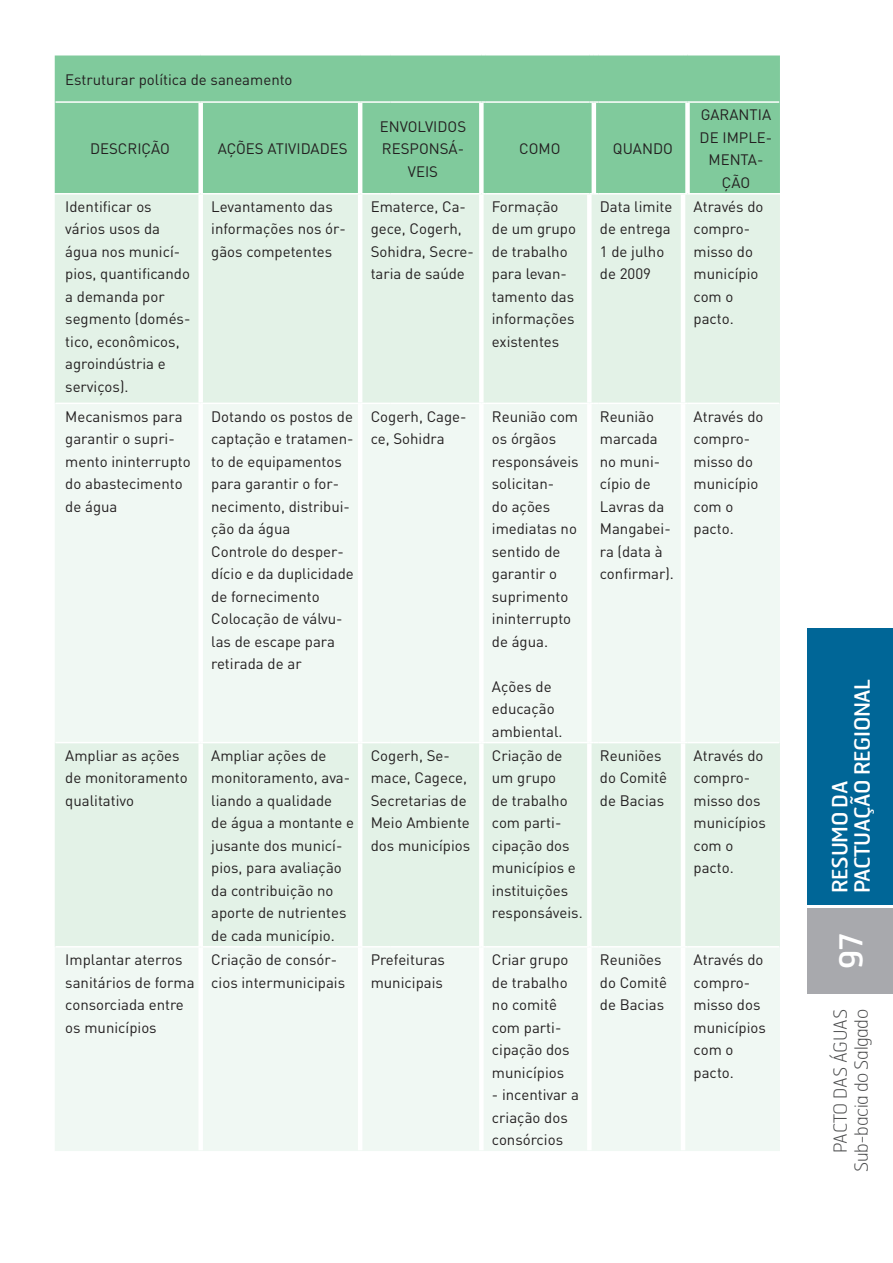
<style>
.page{position:relative;width:893px;height:1263px;background:#fff}
.page>*{position:absolute;margin:0;border:0;box-sizing:border-box;transform-origin:0 0}
.t1{font:31.5px "Hermes";color:#fff}
.t2{font:21px/22.5px "Hermes";letter-spacing:-.02em;color:#fff}
.t3{font:100 18px/21px "Hermes";letter-spacing:-.02em;color:#4b4c4d;text-align:right}
.t4{font:15px/22.5px "DIN";color:#231f20}
</style>
<div class="page">
<div style="left:55px;top:55px;width:725px;height:138px;background:#80ca9c"></div>
<div style="left:55px;top:194px;width:725px;height:209px;background:#e3f2e7"></div>
<svg style="left:55px;top:403px;width:725px;height:748px;fill:#f0f8f3"></svg>
<div style="left:198px;top:194px;width:5px;height:209px;background:#fff"></div>
<hr style="left:358px;top:194px;width:4px;height:209px;background:#fff">
<div style="left:479px;top:194px;width:5px;height:209px;background:#fff"></div>
<div style="left:587px;top:194px;width:5px;height:209px;background:#fff"></div>
<hr style="left:681px;top:194px;width:4px;height:209px;background:#fff">
<div style="left:198px;top:404px;width:5px;height:338px;background:#fff"></div>
<hr style="left:358px;top:404px;width:4px;height:338px;background:#fff">
<div style="left:479px;top:404px;width:5px;height:338px;background:#fff"></div>
<div style="left:587px;top:404px;width:5px;height:338px;background:#fff"></div>
<hr style="left:681px;top:404px;width:4px;height:338px;background:#fff">
<div style="left:198px;top:743px;width:5px;height:203px;background:#fff"></div>
<hr style="left:358px;top:743px;width:4px;height:203px;background:#fff">
<div style="left:479px;top:743px;width:5px;height:203px;background:#fff"></div>
<div style="left:587px;top:743px;width:5px;height:203px;background:#fff"></div>
<hr style="left:681px;top:743px;width:4px;height:203px;background:#fff">
<div style="left:198px;top:947px;width:5px;height:203px;background:#fff"></div>
<hr style="left:358px;top:947px;width:4px;height:203px;background:#fff">
<div style="left:479px;top:947px;width:5px;height:203px;background:#fff"></div>
<div style="left:587px;top:947px;width:5px;height:203px;background:#fff"></div>
<hr style="left:681px;top:947px;width:4px;height:203px;background:#fff">
<hr style="left:56px;top:403px;width:145px;height:1px;background:#fff">
<hr style="left:201px;top:403px;width:159px;height:1px;background:#fff">
<hr style="left:360px;top:403px;width:31px;height:1px;background:#fff">
<hr style="left:391px;top:403px;width:90px;height:1px;background:#fff">
<hr style="left:486px;top:403px;width:103px;height:1px;background:#fff">
<hr style="left:598px;top:403px;width:85px;height:1px;background:#fff">
<hr style="left:687px;top:403px;width:92px;height:1px;background:#fff">
<hr style="left:56px;top:742px;width:145px;height:1px;background:#fff">
<hr style="left:201px;top:742px;width:159px;height:1px;background:#fff">
<hr style="left:360px;top:742px;width:31px;height:1px;background:#fff">
<hr style="left:391px;top:742px;width:90px;height:1px;background:#fff">
<hr style="left:486px;top:742px;width:103px;height:1px;background:#fff">
<hr style="left:598px;top:742px;width:85px;height:1px;background:#fff">
<hr style="left:687px;top:742px;width:92px;height:1px;background:#fff">
<hr style="left:56px;top:946px;width:145px;height:1px;background:#fff">
<hr style="left:201px;top:946px;width:159px;height:1px;background:#fff">
<hr style="left:360px;top:946px;width:31px;height:1px;background:#fff">
<hr style="left:391px;top:946px;width:90px;height:1px;background:#fff">
<hr style="left:486px;top:946px;width:103px;height:1px;background:#fff">
<hr style="left:598px;top:946px;width:85px;height:1px;background:#fff">
<hr style="left:687px;top:946px;width:92px;height:1px;background:#fff">
<hr style="left:56px;top:101px;width:145px;height:2px;background:#fff">
<hr style="left:201px;top:101px;width:159px;height:2px;background:#fff">
<div style="left:198px;top:103px;width:5px;height:90px;background:#fff"></div>
<hr style="left:360px;top:101px;width:31px;height:2px;background:#fff">
<hr style="left:391px;top:101px;width:90px;height:2px;background:#fff">
<hr style="left:358px;top:103px;width:4px;height:90px;background:#fff">
<hr style="left:486px;top:101px;width:103px;height:2px;background:#fff">
<div style="left:479px;top:103px;width:5px;height:90px;background:#fff"></div>
<svg style="left:589px;top:101px;width:9px;height:2px"></svg>
<hr style="left:598px;top:101px;width:85px;height:2px;background:#fff">
<hr style="left:592px;top:103px;width:4px;height:90px;background:#fff">
<hr style="left:687px;top:101px;width:92px;height:2px;background:#fff">
<div style="left:685px;top:103px;width:5px;height:90px;background:#fff"></div>
<div style="left:807px;top:628px;width:86px;height:277px;background:#006697"></div>
<div style="left:807px;top:908px;width:86px;height:85px;background:#a8a9ad"></div>
<p class="t4" style="left:65px;top:68px;width:229px">Estruturar política de saneamento</p>
<p class="t4" style="left:90px;top:137px;width:81px">DESCRIÇÃO</p>
<p class="t4" style="left:218px;top:137px;width:132px">AÇÕES ATIVIDADES</p>
<p class="t4" style="left:380px;top:115px;width:88px;text-align:center">ENVOLVIDOS<br>RESPONSÁ-<br>VEIS</p>
<p class="t4" style="left:519px;top:137px;width:43px">COMO</p>
<p class="t4" style="left:613px;top:137px;width:61px">QUANDO</p>
<p class="t4" style="left:700px;top:103px;width:74px;text-align:center">GARANTIA<br>DE IMPLE-<br>MENTA-<br>ÇÃO</p>
<p class="t4" style="left:65px;top:195px;width:127px">Identificar os vários usos da água nos municí&shy;pios, quantificando a demanda por segmento (domés&shy;tico, econômicos, agroindústria e serviços).</p>
<p class="t4" style="left:211px;top:195px;width:136px">Levantamento das informações nos ór&shy;gãos competentes</p>
<p class="t4" style="left:371px;top:195px;width:105px">Ematerce, Ca&shy;gece, Cogerh,<br>Sohidra, Secre&shy;taria de saúde</p>
<p class="t4" style="left:492px;top:195px;width:86px">Formação de um grupo de trabalho para levan&shy;tamento das informações existentes</p>
<p class="t4" style="left:600px;top:195px;width:74px">Data limite de entrega<br>1 de julho de 2009</p>
<p class="t4" style="left:693px;top:195px;width:72px">Através do compro&shy;misso do município com o pacto.</p>
<p class="t4" style="left:65px;top:405px;width:127px">Mecanismos para garantir o supri&shy;mento ininterrupto do abastecimento de água</p>
<p class="t4" style="left:211px;top:405px;width:144px">Dotando os postos de captação e tratamen&shy;to de equipamentos para garantir o for&shy;necimento, distribui&shy;ção da água<br>Controle do desper&shy;dício e da duplicidade de fornecimento<br>Colocação de válvu&shy;las de escape para retirada de ar</p>
<p class="t4" style="left:371px;top:405px;width:97px">Cogerh, Cage&shy;ce, Sohidra</p>
<p class="t4" style="left:492px;top:405px;width:88px">Reunião com os órgãos responsáveis solicitan-<br>do ações imediatas no sentido de garantir o suprimento ininterrupto de água.</p>
<p class="t4" style="left:492px;top:675px;width:72px">Ações de educação ambiental.</p>
<p class="t4" style="left:600px;top:405px;width:76px">Reunião marcada no muni&shy;cípio de<br>Lavras da<br>Mangabei&shy;ra (data à confirmar).</p>
<p class="t4" style="left:693px;top:405px;width:72px">Através do compro&shy;misso do município com o pacto.</p>
<p class="t4" style="left:65px;top:744px;width:124px">Ampliar as ações de monitoramento qualitativo</p>
<p class="t4" style="left:211px;top:744px;width:144px">Ampliar ações de monitoramento, ava&shy;liando a qualidade<br>de água a montante e jusante dos municí&shy;pios, para avaliação da contribuição no aporte de nutrientes de cada município.</p>
<p class="t4" style="left:371px;top:744px;width:101px">Cogerh, Se&shy;mace, Cagece,<br>Secretarias de<br>Meio Ambiente dos municípios</p>
<p class="t4" style="left:492px;top:744px;width:92px">Criação de um grupo<br>de trabalho com parti&shy;cipação dos municípios e instituições responsáveis.</p>
<p class="t4" style="left:600px;top:744px;width:69px">Reuniões do Comitê de Bacias</p>
<p class="t4" style="left:694px;top:744px;width:74px">Através do compro&shy;misso dos municípios com o pacto.</p>
<p class="t4" style="left:65px;top:948px;width:131px">Implantar aterros sanitários de forma consorciada entre os municípios</p>
<p class="t4" style="left:211px;top:948px;width:135px">Criação de consór&shy;cios intermunicipais</p>
<p class="t4" style="left:371px;top:948px;width:76px">Prefeituras municipais</p>
<p class="t4" style="left:492px;top:948px;width:79px">Criar grupo de trabalho no comitê com parti&shy;cipação dos municípios</p>
<p class="t4" style="left:492px;top:1083px;width:89px">- incentivar a criação dos consórcios</p>
<p class="t4" style="left:600px;top:948px;width:69px">Reuniões do Comitê de Bacias</p>
<p class="t4" style="left:694px;top:948px;width:74px">Através do compro&shy;misso dos municípios com o pacto.</p>
<h2 class="t2" style="left:828px;top:893px;width:216px;rotate:-90deg">RESUMO DA<br>PACTUAÇÃO REGIONAL</h2>
<h1 class="t1" style="left:831px;top:969px;width:38px;rotate:-90deg">97</h1>
<p class="t3" style="left:829px;top:1172px;width:165px;rotate:-90deg">PACTO DAS ÁGUAS<br>Sub-bacia do Salgado</p>
</div>
